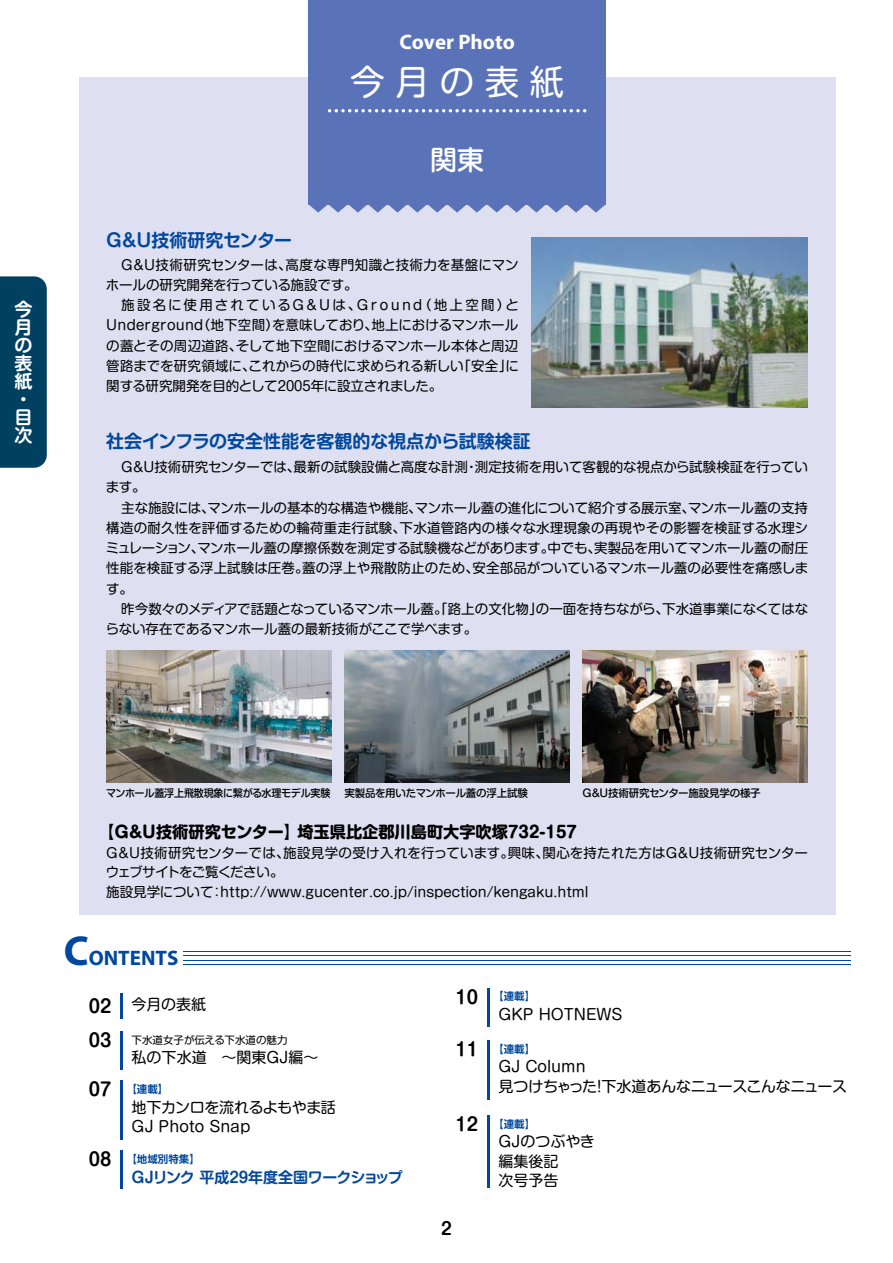
<style>
.page{position:relative;width:893px;height:1263px;background:#fff}
.page>*{position:absolute;margin:0;border:0;box-sizing:border-box;transform-origin:0 0}
.t1{font:34.5px "Shin M Go Pro";letter-spacing:.3em;color:#fff}
.t2{font:500 27px "Shin M Go Pro";color:#fff}
.t3{font:700 21px "Myriad Pro";color:#fff}
.t4{font:700 21px "Myriad Pro";color:#00479d}
.t5{font:700 18px "Shin M Go Pro De";color:#00479d}
.t6{font:700 18px/18px "Shin M Go Pro De";color:#fff}
.t7{font:700 16.95px "Shin M Go Pro De";color:#000}
.t8{font:700 16.2px "Shin M Go Pro";color:#000}
.t9{font:15px/19.5px "Shin M Go Pro";color:#000}
.t10{font:15px/19.5px "Shin M Go Pro";letter-spacing:-.02em;color:#000}
.t11{font:700 15px "Shin M Go Pro De";letter-spacing:-.03em;color:#00479d}
.t12{font:13.5px/20.2px "Shin M Go Pro";color:#000}
.t13{font:500 10.5px "Shin M Go Pro";letter-spacing:-.02em;color:#000}
.t14{font:700 10.5px "Shin M Go Pro De";color:#00479d}
.t15{font:500 10.5px "Shin M Go Pro";letter-spacing:-.02em;color:#000;scale:.96 1}
.t16{font:10.5px "Shin M Go Pro";color:#000}
.s1{font-size:42px}
.s2{font-family:"Shin M Go Pro De";font-weight:700;font-size:18px}
.s3{font-size:18px;color:#000}
</style>
<div class="page">
<div style="left:79px;top:78px;width:757px;height:837px;background:#dee0f1"></div>
<hr style="left:183px;top:964px;width:667px;height:1px;background:#00479d">
<hr style="left:183px;top:960px;width:667px;height:1px;background:#00479d">
<hr style="left:183px;top:956px;width:667px;height:1px;background:#00479d">
<hr style="left:183px;top:951px;width:667px;height:1px;background:#00479d">
<hr style="left:120px;top:993px;width:3px;height:25px;background:#00479d">
<hr style="left:120px;top:1031px;width:3px;height:38px;background:#00479d">
<hr style="left:120px;top:1080px;width:3px;height:60px;background:#00479d">
<hr style="left:120px;top:1151px;width:3px;height:38px;background:#00479d">
<hr style="left:487px;top:988px;width:2px;height:38px;background:#00479d">
<hr style="left:487px;top:1040px;width:2px;height:60px;background:#00479d">
<hr style="left:487px;top:1115px;width:2px;height:72px;background:#00479d">
<div style="left:308px;top:0;width:298px;height:204px;background:#5a72b7"></div>
<svg style="left:328px;top:109px;width:258px;height:3px"></svg>
<svg style="left:308px;top:204px;width:298px;height:9px"></svg>
<img style="left:106px;top:651px;width:226px;height:131px">
<img style="left:583px;top:651px;width:225px;height:131px">
<img style="left:531px;top:237px;width:277px;height:171px">
<img style="left:344px;top:651px;width:226px;height:131px">
<div style="left:0;top:276px;width:47px;height:192px;background:#004161"></div>
<h3 class="t6" style="left:14px;top:298px;width:19px">今月の表紙・目次</h3>
<h3 class="t3" style="left:399px;top:28px;width:117px">Cover Photo</h3>
<h1 class="t1" style="left:350px;top:54px;width:215px">今月の表紙</h1>
<h3 class="t5" style="left:106px;top:226px;width:187px">G&amp;U技術研究センター</h3>
<h2 class="t2" style="left:430px;top:138px;width:55px">関東</h2>
<p class="t12" style="left:106px;top:253px;width:414px;text-indent:15px">G&amp;U技術研究センターは、高度な専門知識と技術力を基盤にマンホールの研究開発を行っている施設です。</p>
<p class="t12" style="left:106px;top:293px;width:414px;text-align:justify;text-indent:15px">施設名に使用されているG&amp;Uは、Ground（地上空間）とUnderground（地下空間）を意味しており、地上におけるマンホールの蓋とその周辺道路、そして地下空間におけるマンホール本体と周辺管路までを研究領域に、これからの時代に求められる新しい「安全」に関する研究開発を目的として2005年に設立されました。</p>
<h3 class="t5" style="left:106px;top:427px;width:426px">社会インフラの安全性能を客観的な視点から試験検証</h3>
<p class="t12" style="left:106px;top:455px;width:704px;text-indent:15px">G&amp;U技術研究センターでは、最新の試験設備と高度な計測・測定技術を用いて客観的な視点から試験検証を行っています。</p>
<p class="t12" style="left:106px;top:496px;width:704px;text-align:justify;text-indent:15px">主な施設には、マンホールの基本的な構造や機能、マンホール蓋の進化について紹介する展示室、マンホール蓋の支持構造の耐久性を評価するための輪荷重走行試験、下水道管路内の様々な水理現象の再現やその影響を検証する水理シミュレーション、マンホール蓋の摩擦係数を測定する試験機などがあります。中でも、実製品を用いてマンホール蓋の耐圧性能を検証する浮上試験は圧巻。蓋の浮上や飛散防止のため、安全部品がついているマンホール蓋の必要性を痛感します。</p>
<p class="t12" style="left:106px;top:597px;width:704px;text-indent:16px">昨今数々のメディアで話題となっているマンホール蓋。「路上の文化物」の一面を持ちながら、下水道事業になくてはならない存在であるマンホール蓋の最新技術がここで学べます。</p>
<p class="t15" style="left:106px;top:785px;width:235px">マンホール蓋浮上飛散現象に繋がる水理モデル実験</p>
<p class="t13" style="left:344px;top:785px;width:185px">実製品を用いたマンホール蓋の浮上試験</p>
<p class="t13" style="left:583px;top:785px;width:180px">G&amp;U技術研究センター施設見学の様子</p>
<p class="t8" style="left:98px;top:819px;width:480px">【G&amp;U技術研究センター】埼玉県比企郡川島町大字吹塚732-157</p>
<p class="t12" style="left:106px;top:841px;width:704px;line-height:19.5px">G&amp;U技術研究センターでは、施設見学の受け入れを行っています。興味、関心を持たれた方はG&amp;U技術研究センターウェブサイトをご覧ください。<br>施設見学について：http://www.gucenter.co.jp/inspection/kengaku.html</p>
<h3 class="t4" style="left:64px;top:944px;width:116px"><span class="s1">C</span>ONTENTS</h3>
<p class="t9" style="left:89px;top:993px;width:119px"><span class="s2">02</span> 今月の表紙</p>
<p class="t16" style="left:89px;top:1031px;width:200px"><span class="s2">03</span> 下水道女子が伝える下水道の魅力</p>
<p class="t9" style="left:132px;top:1046px;width:188px">私の下水道　～関東GJ編～</p>
<p class="t14" style="left:89px;top:1080px;width:81px"><span class="s3">07</span> 【連載】</p>
<p class="t10" style="left:132px;top:1095px;width:206px">地下カンロを流れるよもやま話<br>GJ Photo Snap</p>
<p class="t14" style="left:89px;top:1151px;width:113px"><span class="s3">08</span> 【地域別特集】</p>
<p class="t11" style="left:132px;top:1165px;width:273px">GJリンク 平成29年度全国ワークショップ</p>
<p class="t14" style="left:455px;top:988px;width:81px"><span class="s3">10</span> 【連載】</p>
<p class="t9" style="left:498px;top:1003px;width:126px">GKP HOTNEWS</p>
<p class="t14" style="left:455px;top:1040px;width:81px"><span class="s3">11</span> 【連載】</p>
<p class="t9" style="left:498px;top:1055px;width:350px">GJ Column<br>見つけちゃった！下水道あんなニュースこんなニュース</p>
<p class="t14" style="left:455px;top:1115px;width:81px"><span class="s3">12</span> 【連載】</p>
<p class="t9" style="left:498px;top:1130px;width:98px">GJのつぶやき編集後記<br>次号予告</p>
<p class="t7" style="left:441px;top:1215px;width:12px">2</p>
</div>
